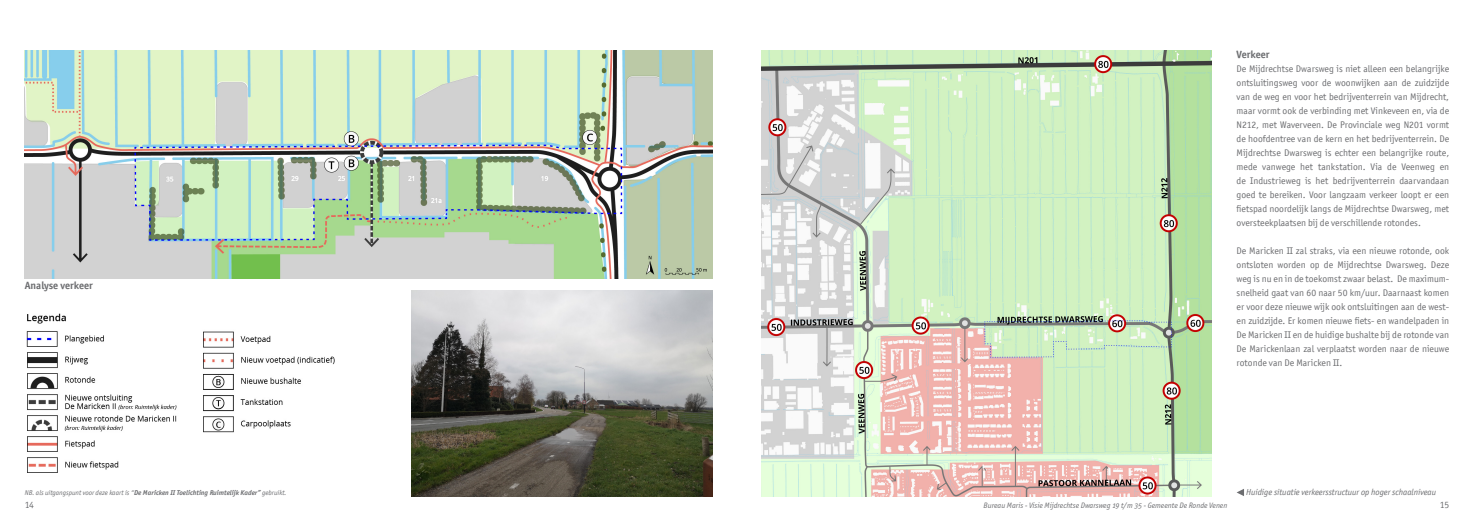
<style>
.page{position:relative;width:1474px;height:521px;background:#fff}
.page>*{position:absolute;margin:0;border:0;box-sizing:border-box;transform-origin:0 0}
.Kop_in_tekst{font:700 10.5px "Officina San ITC";color:#6c6d70}
.Tekst_11pt_grijs{font:9.62px/14px "Officina San ITC";color:#6c6d70;text-align:justify}
.Onderschrift_-_links{font:italic 8.75px "Officina San ITC";color:#6c6d70}
.t1{font:7.88px "Officina Sans OSITCTT Book Ita";color:#6c6d70}
.Onderschrift_-_links-2{font:italic 7px "Officina San ITC";color:#6c6d70}
.s1{font-weight:700}
</style>
<div class="page">
<img style="left:25px;top:50px;width:687px;height:228px">
<img style="left:26px;top:313px;width:151px;height:160px">
<img style="left:203px;top:331px;width:132px;height:102px">
<img style="left:761px;top:50px;width:450px;height:446px">
<img style="left:412px;top:290px;width:300px;height:206px">
<svg style="left:1236px;top:489px;width:7px;height:7px"></svg>
<p class="Kop_in_tekst" style="left:25px;top:279px;width:69px">Analyse verkeer</p>
<p class="Onderschrift_-_links-2" style="left:25px;top:489px;width:263px">NB. als uitgangspunt voor deze kaart is “<span class="s1">De Maricken II Toelichting Ruimtelijk Kader”</span> gebruikt.</p>
<p class="Kop_in_tekst" style="left:1236px;top:48px;width:34px">Verkeer</p>
<p class="Tekst_11pt_grijs" style="left:1236px;top:62px;width:214px">De Mijdrechtse Dwarsweg is niet alleen een belangrijke ontsluitingsweg voor de woonwijken aan de zuidzijde van de weg en voor het bedrijventerrein van Mijdrecht, maar vormt ook de verbinding met Vinkeveen en, via de N212, met Waverveen. De Provinciale weg N201 vormt de hoofdentree van de kern en het bedrijventerrein. De Mijdrechtse Dwarsweg is echter een belangrijke route, mede vanwege het tankstation. Via de Veenweg en de Industrieweg is het bedrijventerrein daarvandaan goed te bereiken. Voor langzaam verkeer loopt er een fietspad noordelijk langs de Mijdrechtse Dwarsweg, met oversteekplaatsen bij de verschillende rotondes.</p>
<p class="Tekst_11pt_grijs" style="left:1236px;top:244px;width:214px">De Maricken II zal straks, via een nieuwe rotonde, ook ontsloten worden op de Mijdrechtse Dwarsweg. Deze weg is nu en in de toekomst zwaar belast. De maximum&shy;snelheid gaat van 60 naar 50 km/uur. Daarnaast komen er voor deze nieuwe wijk ook ontsluitingen aan de west&shy;en zuidzijde. Er komen nieuwe fiets- en wandelpaden in De Maricken II en de huidige bushalte bij de rotonde van De Marickenlaan zal verplaatst worden naar de nieuwe rotonde van De Maricken II.</p>
<p class="Onderschrift_-_links" style="left:1246px;top:487px;width:191px">Huidige situatie verkeersstructuur op hoger schaalniveau</p>
<p class="Tekst_11pt_grijs" style="left:25px;top:498px;width:11px">14</p>
<p class="t1" style="left:983px;top:501px;width:245px">Bureau Maris - Visie Mijdrechtse Dwarsweg 19 t/m 35 - Gemeente De Ronde Venen</p>
<p class="Tekst_11pt_grijs" style="left:1439px;top:498px;width:11px">15</p>
</div>
